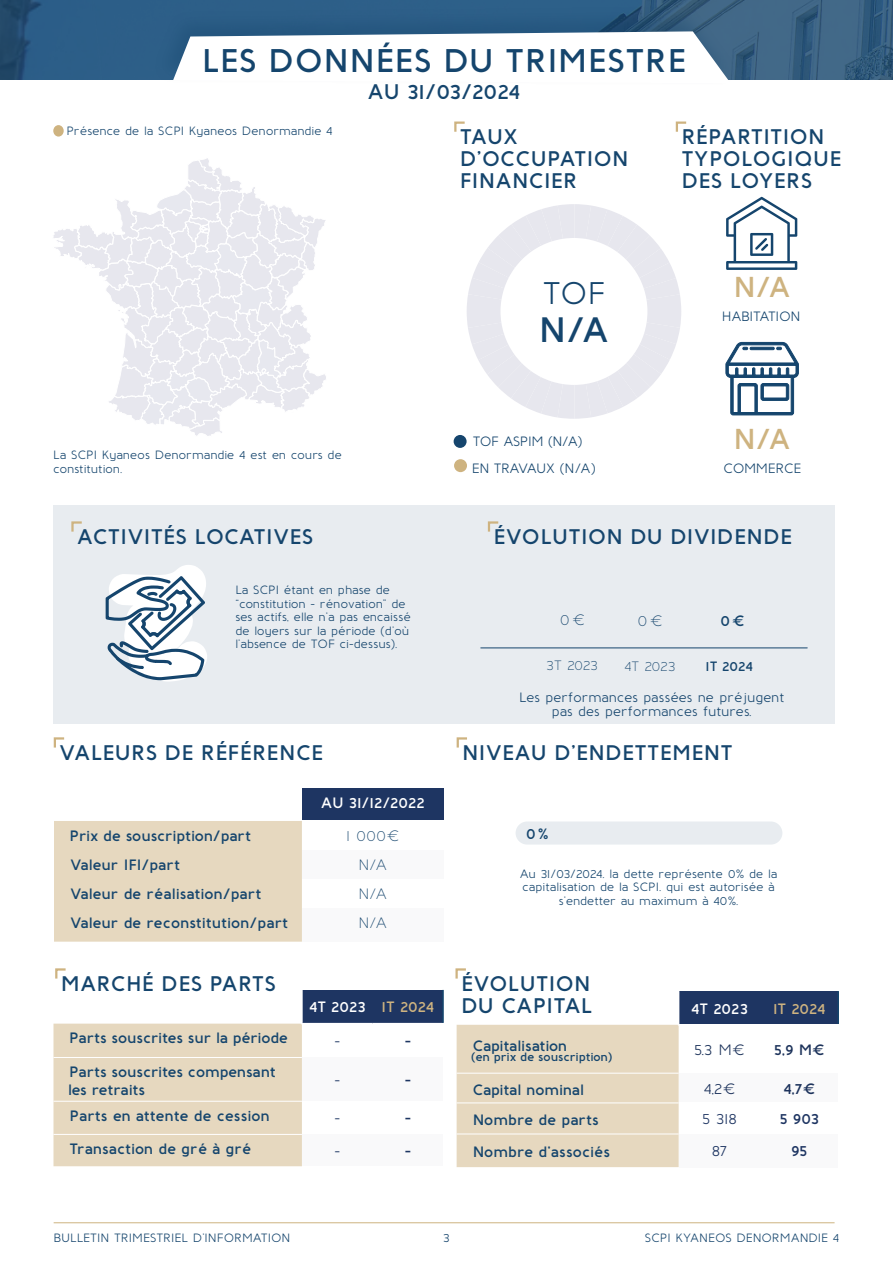
<style>
.page{position:relative;width:893px;height:1263px;background:#fff}
.page>*{position:absolute;margin:0;border:0;box-sizing:border-box;transform-origin:0 0}
.t1{font:600 35.25px "Baufra";color:#15456d}
.t2{font:600 32.7px "Baufra";letter-spacing:.01em;color:#15456d}
.t3{font:500 31.2px "Baufra";color:#15456d}
.t4{font:600 28.8px "Baufra";color:#ceb380}
.t5{font:600 21.15px/22px "Baufra";letter-spacing:.01em;color:#15456d}
.t6{font:600 21.15px/44.5px "Baufra";letter-spacing:-.02em;color:#15456d;text-align:right}
.t7{font:600 15px/18px "Baufra";letter-spacing:-.01em;color:#15456d}
.t8{font:600 15px "Baufra";letter-spacing:-.015em;color:#fff}
.t9{font:15px "Baufra";color:#15456d}
.t10{font:600 15px "Baufra";letter-spacing:-.02em;color:#ceb380}
.t11{font:500 15px "Baufra";color:#1e3562}
.t12{font:600 15px "Baufra";color:#1e3562}
.t13{font:500 15px "Baufra";color:#1d335b}
.t14{font:600 15px "Baufra";color:#1d335b}
.t15{font:500 15px "Baufra";color:#1d3662}
.t16{font:600 15px "Baufra";color:#1d3662}
.t17{font:500 15px "Baufra";color:#1d335c}
.t18{font:600 15px "Baufra";color:#1d335c}
.t19{font:500 13.5px/13.5px "Baufra";letter-spacing:-.02em;color:#15456d;text-align:center}
.t20{font:500 13.5px "Baufra";letter-spacing:-.04em;color:#15456d}
.t21{font:13.5px "Baufra";color:#15456d}
.t22{font:600 13.5px "Baufra";letter-spacing:-.02em;color:#15456d}
.t23{font:500 12px/13.5px "Baufra";letter-spacing:-.01em;color:#15456d}
.t24{font:600 12px "Baufra";letter-spacing:-.015em;color:#15456d}
.s1{color:#ceb380}
</style>
<div class="page">
<img style="left:0;top:0;width:893px;height:80px">
<div style="left:53px;top:505px;width:782px;height:219px;background:#e8ecf0"></div>
<svg style="left:71px;top:521px;width:11px;height:11px"></svg>
<svg style="left:487px;top:521px;width:12px;height:11px"></svg>
<div style="left:302px;top:990px;width:71px;height:34px;background:#1e3562"></div>
<div style="left:373px;top:990px;width:70px;height:34px;background:#1e3562"></div>
<div style="left:53px;top:1024px;width:249px;height:142px;background:#e6d8bf"></div>
<div style="left:302px;top:1057px;width:71px;height:44px;background:#f9f9fa"></div>
<div style="left:373px;top:1057px;width:70px;height:44px;background:#f9f9fa"></div>
<div style="left:302px;top:1134px;width:71px;height:32px;background:#f9f9fa"></div>
<div style="left:373px;top:1134px;width:70px;height:32px;background:#f9f9fa"></div>
<hr style="left:301px;top:990px;width:2px;height:33px;background:#fff">
<hr style="left:301px;top:1023px;width:72px;height:1px;background:#fff">
<hr style="left:373px;top:1023px;width:71px;height:1px;background:#fff">
<hr style="left:442px;top:990px;width:2px;height:33px;background:#15456d">
<hr style="left:53px;top:1057px;width:249px;height:1px;background:#fff">
<hr style="left:53px;top:1101px;width:249px;height:1px;background:#fff">
<hr style="left:53px;top:1134px;width:249px;height:1px;background:#fff">
<div style="left:679px;top:991px;width:81px;height:34px;background:#1e3562"></div>
<div style="left:760px;top:991px;width:78px;height:34px;background:#1e3562"></div>
<div style="left:457px;top:1025px;width:222px;height:142px;background:#e6d8bf"></div>
<div style="left:679px;top:1073px;width:81px;height:30px;background:#f9f9fa"></div>
<div style="left:760px;top:1073px;width:78px;height:30px;background:#f9f9fa"></div>
<div style="left:679px;top:1134px;width:81px;height:33px;background:#f9f9fa"></div>
<div style="left:760px;top:1134px;width:78px;height:33px;background:#f9f9fa"></div>
<hr style="left:457px;top:1073px;width:222px;height:1px;background:#fff">
<hr style="left:457px;top:1102px;width:222px;height:1px;background:#fff">
<hr style="left:457px;top:1133px;width:222px;height:1px;background:#fff">
<hr style="left:837px;top:991px;width:2px;height:33px;background:#15456d">
<hr style="left:760px;top:1024px;width:79px;height:1px;background:#fff">
<hr style="left:678px;top:1024px;width:82px;height:1px;background:#fff">
<svg style="left:455px;top:968px;width:11px;height:11px"></svg>
<svg style="left:55px;top:968px;width:11px;height:11px"></svg>
<svg style="left:467px;top:204px;width:214px;height:215px"></svg>
<svg style="left:106px;top:565px;width:101px;height:116px"></svg>
<div style="left:454px;top:435px;width:13px;height:13px;background:#15456d;border-radius:50%"></div>
<div style="left:454px;top:459px;width:13px;height:13px;background:#ceb380;border-radius:50%"></div>
<svg style="left:53px;top:158px;width:273px;height:278px"></svg>
<svg style="left:725px;top:342px;width:74px;height:73px"></svg>
<svg style="left:53px;top:737px;width:12px;height:11px"></svg>
<svg style="left:456px;top:737px;width:11px;height:11px"></svg>
<div style="left:53px;top:125px;width:11px;height:12px;background:#ceb380;border-radius:50%"></div>
<svg style="left:726px;top:197px;width:71px;height:73px"></svg>
<hr style="left:481px;top:647px;width:326px;height:1px;background:#15456d">
<div style="left:153px;top:5px;width:584px;height:81px;background:#15456d;opacity:.36"></div>
<svg style="left:173px;top:31px;width:558px;height:52px"></svg>
<svg style="left:454px;top:121px;width:11px;height:11px"></svg>
<svg style="left:675px;top:121px;width:12px;height:11px"></svg>
<div style="left:302px;top:788px;width:142px;height:33px;background:#1e3562"></div>
<div style="left:54px;top:821px;width:248px;height:121px;background:#e6d8bf"></div>
<div style="left:302px;top:850px;width:142px;height:29px;background:#f9f9fa"></div>
<div style="left:302px;top:908px;width:142px;height:34px;background:#f9f9fa"></div>
<div style="left:516px;top:821px;width:266px;height:24px;background:#e8ecf0;border-radius:12px"></div>
<hr style="left:54px;top:1222px;width:781px;height:1px;background:#ceb380">
<h2 class="t2" style="left:202px;top:38px;width:486px">LES DONNÉES DU TRIMESTRE</h2>
<h3 class="t6" style="left:368px;top:69px;width:154px">AU 31/03/2024<br>TAUX</h3>
<h3 class="t5" style="left:460px;top:146px;width:170px">D’OCCUPATION<br>FINANCIER</h3>
<h3 class="t5" style="left:681px;top:124px;width:162px">RÉPARTITION<br>TYPOLOGIQUE<br>DES LOYERS</h3>
<p class="t23" style="left:67px;top:124px;width:268px">Présence de la SCPI Kyaneos Denormandie 4</p>
<p class="t23" style="left:53px;top:448px;width:290px">La SCPI Kyaneos Denormandie 4 est en cours de constitution.</p>
<h3 class="t3" style="left:543px;top:273px;width:64px">TOF</h3>
<h1 class="t1" style="left:539px;top:306px;width:72px">N/A</h1>
<p class="t19" style="left:473px;top:433px;width:111px">TOF ASPIM (N/A)</p>
<p class="t20" style="left:472px;top:459px;width:125px">EN TRAVAUX (N/A)</p>
<h3 class="t4" style="left:733px;top:267px;width:59px">N/A</h3>
<p class="t19" style="left:722px;top:309px;width:80px">HABITATION</p>
<h3 class="t4" style="left:733px;top:419px;width:59px">N/A</h3>
<p class="t19" style="left:723px;top:460px;width:80px">COMMERCE</p>
<h3 class="t5" style="left:77px;top:525px;width:238px">ACTIVITÉS LOCATIVES</h3>
<h3 class="t5" style="left:493px;top:525px;width:300px">ÉVOLUTION DU DIVIDENDE</h3>
<p class="t23" style="left:235px;top:583px;width:177px">La SCPI étant en phase de “constitution - rénovation” de ses actifs, elle n’a pas encaissé de loyers sur la période (d’où l’absence de TOF ci-dessus).</p>
<p class="t9" style="left:560px;top:611px;width:26px">0€</p>
<p class="t21" style="left:547px;top:657px;width:53px">3T 2023</p>
<p class="t9" style="left:637px;top:611px;width:26px">0€</p>
<p class="t21" style="left:624px;top:658px;width:53px">4T 2023</p>
<p class="t7" style="left:720px;top:611px;width:26px">0€</p>
<p class="t22" style="left:706px;top:657px;width:49px">1T 2024</p>
<p class="t19" style="left:519px;top:690px;width:267px">Les performances passées ne préjugent pas des performances futures.</p>
<h3 class="t5" style="left:59px;top:740px;width:265px">VALEURS DE RÉFÉRENCE</h3>
<h3 class="t5" style="left:462px;top:740px;width:272px">NIVEAU D’ENDETTEMENT</h3>
<p class="t8" style="left:321px;top:792px;width:106px">AU 31/12/2022</p>
<p class="t7" style="left:70px;top:826px;width:183px">Prix de souscription/part</p>
<p class="t9" style="left:346px;top:826px;width:54px">1 000€</p>
<p class="t7" style="left:70px;top:855px;width:112px">Valeur IFI/part</p>
<p class="t9" style="left:358px;top:855px;width:30px">N/A</p>
<p class="t7" style="left:70px;top:884px;width:193px">Valeur de réalisation/part</p>
<p class="t9" style="left:358px;top:884px;width:30px">N/A</p>
<p class="t7" style="left:70px;top:913px;width:220px">Valeur de reconstitution/part</p>
<p class="t9" style="left:358px;top:914px;width:30px">N/A</p>
<h3 class="t5" style="left:61px;top:971px;width:217px">MARCHÉ DES PARTS</h3>
<p class="t8" style="left:309px;top:997px;width:127px">4T 2023 <span class="s1">1T 2024</span></p>
<p class="t7" style="left:69px;top:1028px;width:220px">Parts souscrites sur la période</p>
<p class="t15" style="left:334px;top:1031px;width:7px">-</p>
<p class="t16" style="left:405px;top:1030px;width:8px">-</p>
<p class="t7" style="left:68px;top:1062px;width:209px">Parts souscrites compensant les retraits</p>
<p class="t15" style="left:334px;top:1070px;width:7px">-</p>
<p class="t16" style="left:405px;top:1069px;width:8px">-</p>
<p class="t7" style="left:69px;top:1106px;width:202px">Parts en attente de cession</p>
<p class="t15" style="left:334px;top:1108px;width:7px">-</p>
<p class="t16" style="left:405px;top:1108px;width:8px">-</p>
<p class="t7" style="left:70px;top:1139px;width:183px">Transaction de gré à gré</p>
<p class="t15" style="left:334px;top:1141px;width:7px">-</p>
<p class="t16" style="left:405px;top:1140px;width:8px">-</p>
<p class="t7" style="left:526px;top:824px;width:25px">0%</p>
<p class="t23" style="left:520px;top:866px;width:259px;text-align:center">Au 31/03/2024. la dette représente 0% de la capitalisation de la SCPI. qui est autorisée à s’endetter au maximum à 40%.</p>
<h3 class="t5" style="left:461px;top:971px;width:133px">ÉVOLUTION<br>DU CAPITAL</h3>
<p class="t7" style="left:472px;top:1036px;width:97px">Capitalisation</p>
<p class="t24" style="left:471px;top:1048px;width:143px">(en prix de souscription)</p>
<p class="t8" style="left:691px;top:998px;width:58px">4T 2023</p>
<p class="t10" style="left:773px;top:998px;width:54px">1T 2024</p>
<p class="t13" style="left:694px;top:1040px;width:52px">5.3 M€</p>
<p class="t14" style="left:774px;top:1039px;width:52px">5,9 M€</p>
<p class="t7" style="left:472px;top:1080px;width:113px">Capital nominal</p>
<p class="t17" style="left:704px;top:1079px;width:33px">4,2€</p>
<p class="t18" style="left:783px;top:1078px;width:33px">4,7€</p>
<p class="t7" style="left:473px;top:1110px;width:128px">Nombre de parts</p>
<p class="t11" style="left:702px;top:1109px;width:36px">5 318</p>
<p class="t12" style="left:780px;top:1108px;width:41px">5 903</p>
<p class="t7" style="left:473px;top:1142px;width:139px">Nombre d’associés</p>
<p class="t11" style="left:712px;top:1141px;width:17px">87</p>
<p class="t12" style="left:791px;top:1140px;width:18px">95</p>
<p class="t23" style="left:54px;top:1231px;width:238px">BULLETIN TRIMESTRIEL D’INFORMATION</p>
<p class="t23" style="left:443px;top:1231px;width:8px">3</p>
<p class="t23" style="left:645px;top:1231px;width:196px">SCPI KYANEOS DENORMANDIE 4</p>
</div>
